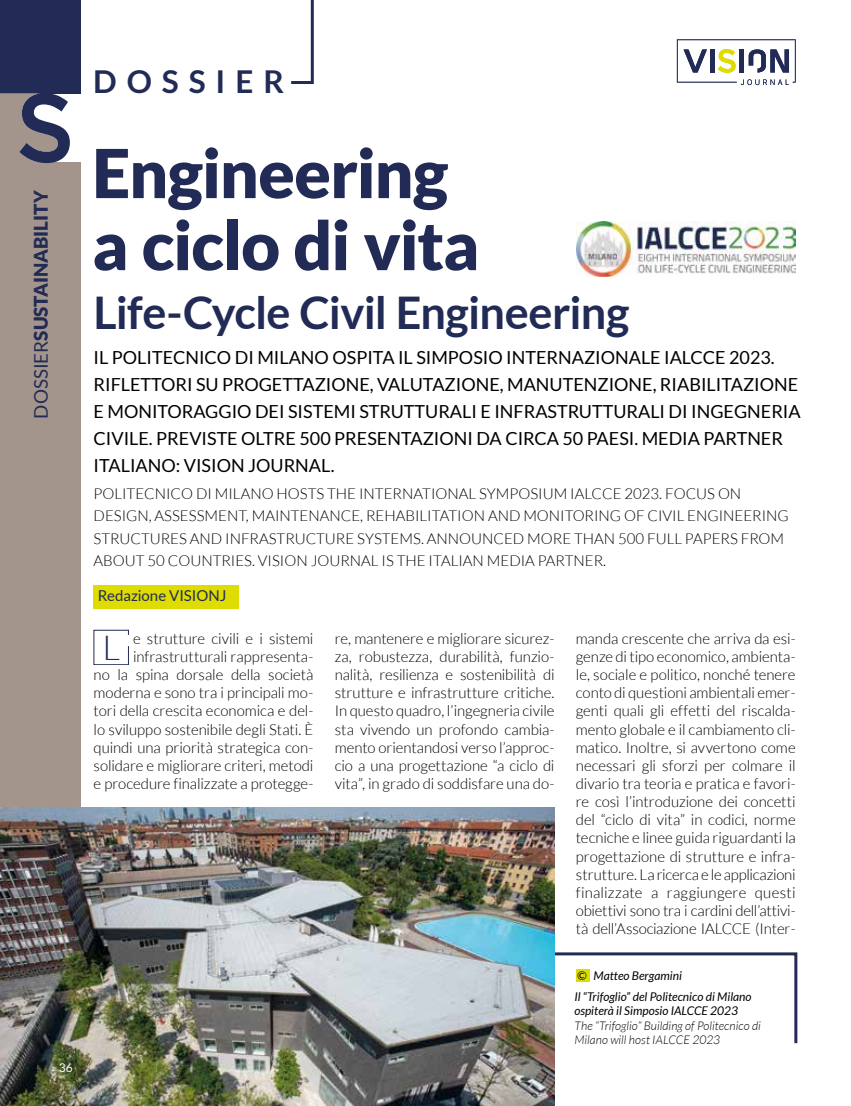
<style>
.page{position:relative;width:851px;height:1106px;background:#fff}
.page>*{position:absolute;margin:0;border:0;box-sizing:border-box;transform-origin:0 0}
.t1{font:900 67.5px/72px "Lato";letter-spacing:-.02em;color:#212b55}
.t2{font:700 45px "Lato";letter-spacing:-.015em;color:#212b55}
.t3{font:300 34.5px "Lato";color:#212b55}
.t4{font:700 31.5px "Lato";letter-spacing:.315em;color:#212b55}
.t5{font:900 18.75px "Lato";color:#212b55}
.t6{font:18px/27px "Lato";color:#000}
.t7{font:300 15px/18.1px "Lato";color:#000;text-align:justify}
.t8{font:15px "Lato";color:#212b55}
.t9{font:italic 12px/14.4px "Lato";color:#000}
.t10{font:italic 300 12px/14.4px "Lato";letter-spacing:.005em;color:#000}
.t11{font:12px "Lato";color:#fff}
.s1{font-weight:400}
</style>
<div class="page">
<svg style="left:676px;top:39px;width:119px;height:46px"></svg>
<svg style="left:554px;top:950px;width:244px;height:96px"></svg>
<div style="left:0;top:163px;width:81px;height:943px;background:#a3958b"></div>
<svg style="left:291px;top:0;width:23px;height:84px"></svg>
<div style="left:0;top:0;width:81px;height:93px;background:#212b55"></div>
<svg style="left:0;top:93px;width:70px;height:70px;background:#827f8a"></svg>
<div style="left:94px;top:585px;width:145px;height:23px;background:#dedc00"></div>
<svg style="left:94px;top:630px;width:35px;height:35px"></svg>
<img style="left:576px;top:221px;width:219px;height:55px">
<img style="left:0;top:807px;width:554px;height:299px">
<div style="left:575px;top:969px;width:14px;height:13px;background:#dedc00"></div>
<p class="t5" style="left:30px;top:418px;width:230px;rotate:-90deg"><span class="s1">DOSSIER</span>SUSTAINABILITY</p>
<p class="t11" style="left:59px;top:1061px;width:15px">36</p>
<h3 class="t4" style="left:93px;top:64px;width:192px">DOSSIER</h3>
<h1 class="t1" style="left:92px;top:136px;width:388px">Engineering a ciclo di vita</h1>
<h2 class="t2" style="left:94px;top:287px;width:537px">Life-Cycle Civil Engineering</h2>
<p class="t6" style="left:94px;top:343px;width:708px">IL POLITECNICO DI MILANO OSPITA IL SIMPOSIO INTERNAZIONALE IALCCE 2023.<br>RIFLETTORI SU PROGETTAZIONE, VALUTAZIONE, MANUTENZIONE, RIABILITAZIONE E MONITORAGGIO DEI SISTEMI STRUTTURALI E INFRASTRUTTURALI DI INGEGNERIA CIVILE. PREVISTE OLTRE 500 PRESENTAZIONI DA CIRCA 50 PAESI. MEDIA PARTNER ITALIANO: VISION JOURNAL.</p>
<p class="t7" style="left:94px;top:482px;width:696px;line-height:22.5px;text-align:left">POLITECNICO DI MILANO HOSTS THE INTERNATIONAL SYMPOSIUM IALCCE 2023. FOCUS ON DESIGN, ASSESSMENT, MAINTENANCE, REHABILITATION AND MONITORING OF CIVIL ENGINEERING STRUCTURES AND INFRASTRUCTURE SYSTEMS. ANNOUNCED MORE THAN 500 FULL PAPERS FROM ABOUT 50 COUNTRIES. VISION JOURNAL IS THE ITALIAN MEDIA PARTNER.</p>
<p class="t8" style="left:98px;top:587px;width:130px">Redazione VISIONJ</p>
<h3 class="t3" style="left:102px;top:629px;width:19px">L</h3>
<p class="t7" style="left:94px;top:629px;width:221px;text-align:right">e strutture civili e i sistemi infrastrutturali rappresenta-<br>no la spina dorsale della società moderna e sono tra i principali mo&shy;tori della crescita economica e del&shy;lo sviluppo sostenibile degli Stati. È quindi una priorità strategica con&shy;solidare e migliorare criteri, metodi e procedure finalizzate a protegge-</p>
<p class="t7" style="left:334px;top:629px;width:221px">re, mantenere e migliorare sicurez&shy;za, robustezza, durabilità, funzio&shy;nalità, resilienza e sostenibilità di strutture e infrastrutture critiche.<br>In questo quadro, l’ingegneria civile sta vivendo un profondo cambia&shy;mento orientandosi verso l’approc&shy;cio a una progettazione “a ciclo di vita”, in grado di soddisfare una do-</p>
<p class="t7" style="left:575px;top:629px;width:221px">manda crescente che arriva da esi&shy;genze di tipo economico, ambienta&shy;le, sociale e politico, nonché tenere conto di questioni ambientali emer&shy;genti quali gli effetti del riscalda&shy;mento globale e il cambiamento cli&shy;matico. Inoltre, si avvertono come necessari gli sforzi per colmare il divario tra teoria e pratica e favori&shy;re così l’introduzione dei concetti del “ciclo di vita” in codici, norme tecniche e linee guida riguardanti la progettazione di strutture e infra&shy;strutture. La ricerca e le applicazioni finalizzate a raggiungere questi obiettivi sono tra i cardini dell’attivi&shy;tà dell’Associazione IALCCE (Inter-</p>
<p class="t9" style="left:577px;top:969px;width:106px">© Matteo Bergamini</p>
<p class="t9" style="left:574px;top:989px;width:179px">Il “Trifoglio” del Politecnico di Milano ospiterà il Simposio IALCCE 2023</p>
<p class="t10" style="left:574px;top:1018px;width:188px">The “Trifoglio” Building of Politecnico di<br>Milano will host IALCCE 2023</p>
</div>
